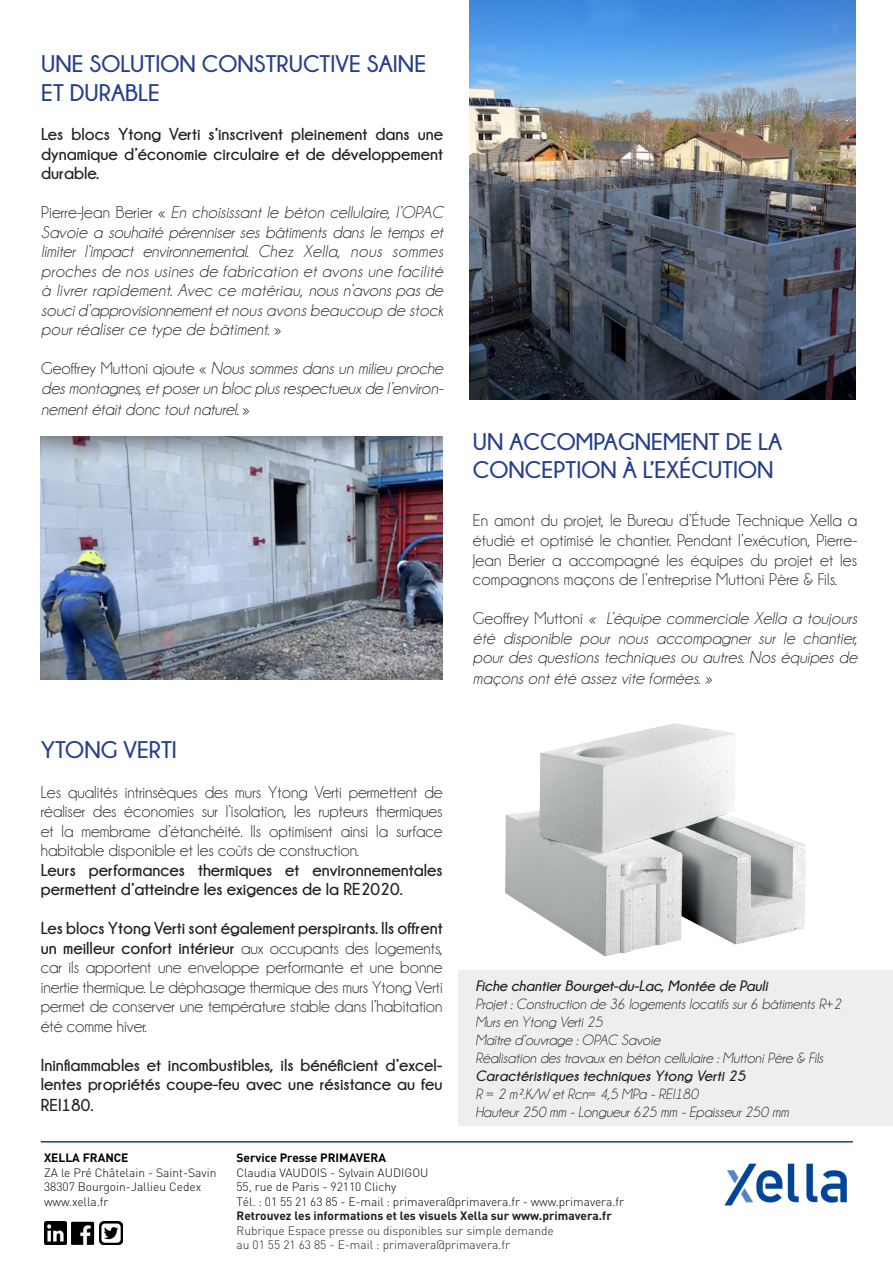
<style>
.page{position:relative;width:893px;height:1263px;background:#fff}
.page>*{position:absolute;margin:0;border:0;box-sizing:border-box;transform-origin:0 0}
.t1{font:700 24px/28.5px "Champagne&Limousines";color:#253f8e}
.t2{font:17.25px/19.5px "Champagne&Limousines";color:#231f20;text-align:justify}
.t3{font:italic 17.25px/19.5px "Champagne&Limousines";letter-spacing:.01em;color:#231f20;text-align:justify}
.t4{font:700 17.25px/19.5px "Champagne&Limousines";color:#231f20;text-align:justify}
.t5{font:italic 15px "Champagne&Limousines";color:#231f20}
.t6{font:italic 700 15px "Champagne&Limousines";color:#231f20}
.t7{font:300 12px "DIN";color:#000}
.t8{font:300 12px "DIN";color:#231f20}
.t9{font:700 12px "DIN";color:#231f20}
.t10{font:700 12px "DIN";color:#000}
.s1{font-style:normal}
.s2{font-weight:700}
</style>
<div class="page">
<div style="left:458px;top:970px;width:435px;height:156px;background:#eee"></div>
<img style="left:72px;top:1221px;width:23px;height:23px">
<img style="left:44px;top:1222px;width:22px;height:22px">
<img style="left:99px;top:1221px;width:23px;height:23px">
<img style="left:724px;top:1163px;width:123px;height:43px">
<img style="left:469px;top:0;width:386px;height:400px">
<img style="left:505px;top:723px;width:301px;height:234px">
<hr style="left:41px;top:1141px;width:812px;height:1px;background:#01499b">
<img style="left:41px;top:437px;width:401px;height:242px">
<p class="t1" style="left:41px;top:49px;width:386px">UNE SOLUTION CONSTRUCTIVE SAINE<br>ET DURABLE</p>
<p class="t4" style="left:41px;top:124px;width:403px">Les blocs Ytong Verti s’inscrivent pleinement dans une dynamique d’économie circulaire et de développement durable.</p>
<p class="t3" style="left:41px;top:203px;width:403px"><span class="s1">Pierre-Jean Berier «</span> En choisissant le béton cellulaire, l’OPAC Savoie a souhaité pérenniser ses bâtiments dans le temps et limiter l’impact environnemental. Chez Xella, nous sommes proches de nos usines de fabrication et avons une facilité à livrer rapidement. Avec ce matériau, nous n’avons pas de souci d’approvisionnement et nous avons beaucoup de stock pour réaliser ce type de bâtiment. <span class="s1">»</span></p>
<p class="t3" style="left:41px;top:359px;width:404px;line-height:20.2px"><span class="s1">Geoffrey Muttoni ajoute «</span> Nous sommes dans un milieu proche des montagnes, et poser un bloc plus respectueux de l’environ&shy;nement était donc tout naturel. <span class="s1">»</span></p>
<p class="t1" style="left:41px;top:735px;width:138px">YTONG VERTI</p>
<p class="t2" style="left:41px;top:782px;width:403px">Les qualités intrinsèques des murs Ytong Verti permettent de réaliser des économies sur l’isolation, les rupteurs thermiques et la membrame d’étanchéité. Ils optimisent ainsi la surface habitable disponible et les coûts de construction.</p>
<p class="t4" style="left:41px;top:860px;width:403px">Leurs performances thermiques et environnementales permettent d’atteindre les exigences de la RE2020.</p>
<p class="t2" style="left:41px;top:919px;width:403px"><span class="s2">Les blocs Ytong Verti sont également perspirants. Ils offrent un meilleur confort intérieur</span> aux occupants des logements, car ils apportent une enveloppe performante et une bonne inertie thermique. Le déphasage thermique des murs Ytong Verti permet de conserver une température stable dans l’habitation été comme hiver.</p>
<p class="t4" style="left:41px;top:1055px;width:403px">Ininflammables et incombustibles, ils bénéficient d’excel&shy;lentes propriétés coupe-feu avec une résistance au feu REI180.</p>
<p class="t1" style="left:473px;top:427px;width:311px">UN ACCOMPAGNEMENT DE LA<br>CONCEPTION À L’EXÉCUTION</p>
<p class="t2" style="left:473px;top:511px;width:386px">En amont du projet, le Bureau d’Étude Technique Xella a étudié et optimisé le chantier. Pendant l’exécution, Pierre-Jean Berier a accompagné les équipes du projet et les compagnons maçons de l’entreprise Muttoni Père &amp; Fils.</p>
<p class="t3" style="left:473px;top:608px;width:386px;line-height:20px"><span class="s1">Geoffrey Muttoni</span> « L’équipe commerciale Xella a toujours été disponible pour nous accompagner sur le chantier, pour des questions techniques ou autres. Nos équipes de maçons ont été assez vite formées. »</p>
<p class="t6" style="left:475px;top:977px;width:297px">Fiche chantierBourget-du-Lac,Montée de Pauli</p>
<p class="t5" style="left:475px;top:996px;width:367px">Projet : Construction de 36 logements locatifs sur 6 bâtiments R+2</p>
<p class="t5" style="left:475px;top:1014px;width:129px">Murs en Ytong Verti 25</p>
<p class="t5" style="left:475px;top:1032px;width:186px">Maître d’ouvrage : OPAC Savoie</p>
<p class="t5" style="left:475px;top:1050px;width:349px">Réalisation des travaux en béton cellulaire : Muttoni Père &amp; Fils</p>
<p class="t6" style="left:475px;top:1067px;width:274px">Caractéristiques techniques Ytong Verti 25</p>
<p class="t5" style="left:475px;top:1086px;width:224px">R = 2 m².K/W et Rcn= 4,5 MPa - REI180</p>
<p class="t5" style="left:475px;top:1104px;width:315px">Hauteur 250 mm - Longueur 625 mm - Epaisseur 250 mm</p>
<p class="t10" style="left:44px;top:1150px;width:86px">XELLA FRANCE</p>
<p class="t7" style="left:44px;top:1165px;width:174px">ZA le Pré Châtelain - Saint-Savin</p>
<p class="t7" style="left:44px;top:1179px;width:159px">38307 Bourgoin-Jallieu Cedex</p>
<p class="t7" style="left:44px;top:1194px;width:66px">www.xella.fr</p>
<p class="t10" style="left:236px;top:1150px;width:151px">Service Presse PRIMAVERA</p>
<p class="t7" style="left:236px;top:1165px;width:193px">Claudia VAUDOIS - Sylvain AUDIGOU</p>
<p class="t7" style="left:236px;top:1179px;width:161px">55, rue de Paris - 92110 Clichy</p>
<p class="t7" style="left:236px;top:1194px;width:389px">Tél. : 01 55 21 63 85 - E-mail : primavera@primavera.fr - www.primavera.fr</p>
<p class="t9" style="left:236px;top:1208px;width:377px">Retrouvez les informations et les visuels Xella sur www.primavera.fr</p>
<p class="t8" style="left:236px;top:1223px;width:319px">Rubrique Espace presse ou disponibles sur simple demande</p>
<p class="t8" style="left:236px;top:1237px;width:275px">au 01 55 21 63 85 - E-mail : primavera@primavera.fr</p>
</div>
